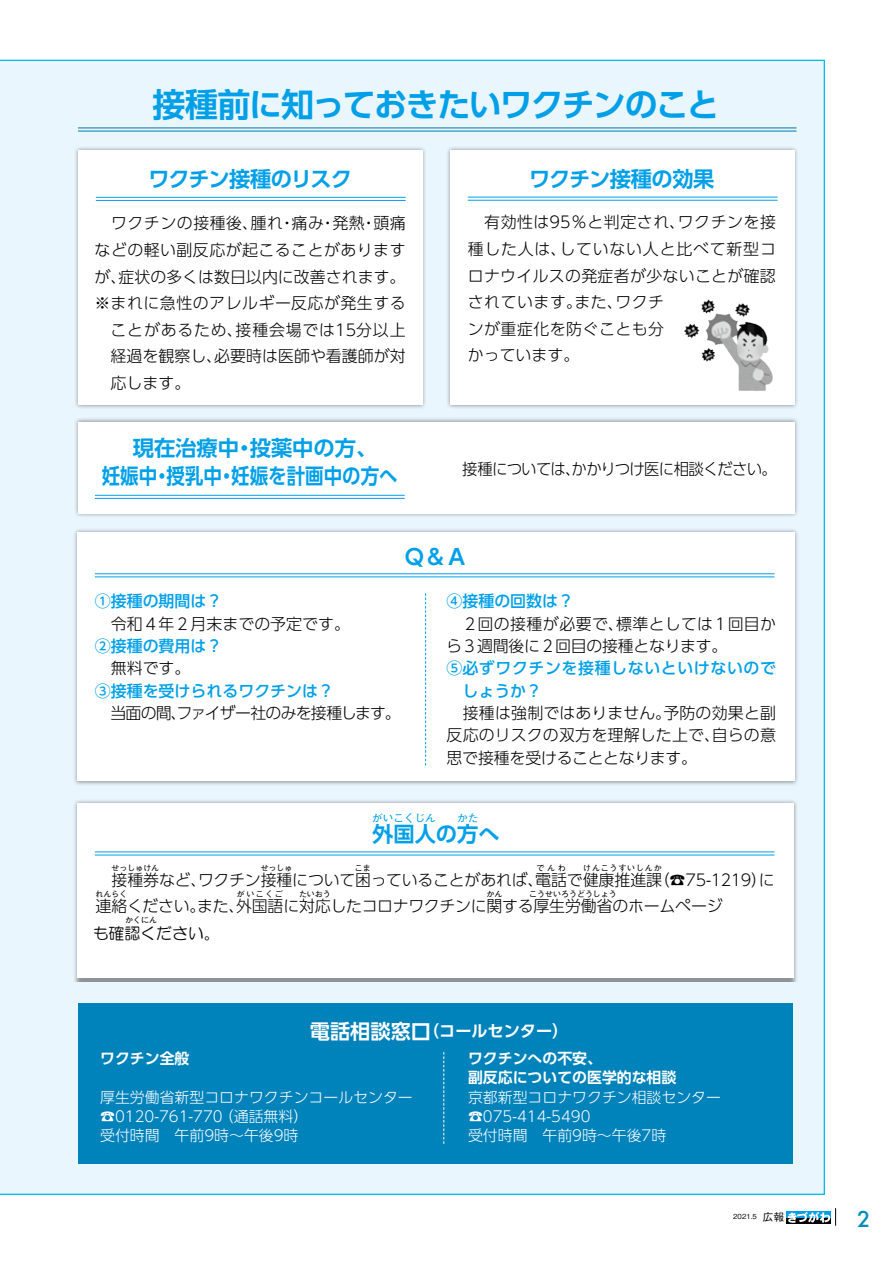
<style>
.page{position:relative;width:893px;height:1263px;background:#fff}
.page>*{position:absolute;margin:0;border:0;box-sizing:border-box;transform-origin:0 0}
.t1{font:700 33px "UD Shin Go Pr 6 N De";letter-spacing:-.05em;color:#00a0e9}
.t2{font:700 21.3px/27.6px "UD Shin Go Pr 6 N De";color:#00a0e9}
.t3{font:700 21.3px "UD Shin Go Pr 6 N De";letter-spacing:-.055em;color:#00a0e9}
.t4{font:700 21.3px "UD Shin Go Pr 6 N De";letter-spacing:-.025em;color:#00a0e9}
.t5{font:700 21.3px "UD Shin Go Pr 6 N De";color:#00a0e9;scale:.87 1}
.t6{font:500 21.3px "Futura";color:#008dbd}
.t7{font:700 20.25px "UD Shin Go Pr 6 N De";color:#fff}
.t8{font:700 16.2px "UD Shin Go Pr 6 N De";color:#fff}
.t9{font:300 15.9px/26.5px "UD Shin Go Pr 6 N";color:#000}
.t10{font:300 15.9px/26.5px "UD Shin Go Pr 6 N";letter-spacing:.03em;color:#000}
.t11{font:300 15.9px "UD Shin Go Pr 6 N";letter-spacing:-.055em;color:#000}
.t12{font:500 15.9px "UD Shin Go Pr 6 N";color:#00a0e9}
.t13{font:300 15.9px/26.5px "UD Shin Go Pr 6 N";letter-spacing:.05em;color:#000}
.t14{font:500 15.9px/22.4px "UD Shin Go Pr 6 N";letter-spacing:.035em;color:#00a0e9}
.t15{font:300 15.9px "UD Shin Go Pr 6 N";letter-spacing:.02em;color:#000}
.t16{font:15.9px "HG Maru Gothic MPRO";color:#000}
.t17{font:300 14.85px/19.2px "UD Shin Go Pr 6 N";color:#fff}
.t18{font:700 14.85px/19.2px "UD Shin Go Pr 6 N De";color:#fff}
.t19{font:700 10.65px "UD Shin Go Pr 6 N De";color:#00a0e9}
.t20{font:500 10.65px "Gothic BBB Pr 5";color:#000}
.t21{font:300 7.95px "UD Shin Go Pr 6 N";color:#000}
.t22{font:300 7.95px "UD Shin Go Pr 6 N";letter-spacing:.105em;color:#000}
.t23{font:500 6.9px "Gothic BBB Pr 5";color:#000}
</style>
<div class="page">
<div style="left:0;top:60px;width:825px;height:1135px;background:#eaf6fd"></div>
<svg style="left:788px;top:1208px;width:48px;height:18px"></svg>
<div style="left:78px;top:1003px;width:714px;height:161px;background:#0082ba"></div>
<svg style="left:443px;top:1052px;width:1px;height:92px"></svg>
<hr style="left:78px;top:127px;width:718px;height:1px;background:#0075a9">
<hr style="left:78px;top:131px;width:718px;height:1px;background:#0075a9">
<div style="left:73px;top:145px;width:354px;height:264px;background:#000;opacity:.4"></div>
<div style="left:78px;top:150px;width:344px;height:255px;background:#fff"></div>
<hr style="left:96px;top:197px;width:310px;height:1px;background:#00a0e9">
<hr style="left:96px;top:200px;width:310px;height:1px;background:#00a0e9">
<div style="left:445px;top:145px;width:354px;height:264px;background:#000;opacity:.4"></div>
<div style="left:450px;top:150px;width:344px;height:255px;background:#fff"></div>
<hr style="left:468px;top:197px;width:310px;height:1px;background:#00a0e9">
<hr style="left:468px;top:200px;width:310px;height:1px;background:#00a0e9">
<img style="left:684px;top:299px;width:89px;height:92px">
<div style="left:73px;top:417px;width:726px;height:101px;background:#000;opacity:.4"></div>
<div style="left:78px;top:422px;width:716px;height:92px;background:#fff"></div>
<hr style="left:95px;top:495px;width:310px;height:1px;background:#00a0e9">
<hr style="left:95px;top:498px;width:310px;height:1px;background:#00a0e9">
<div style="left:73px;top:799px;width:726px;height:182px;background:#000;opacity:.4"></div>
<div style="left:78px;top:804px;width:716px;height:174px;background:#fff"></div>
<hr style="left:95px;top:851px;width:679px;height:1px;background:#00a0e9">
<hr style="left:95px;top:855px;width:679px;height:1px;background:#00a0e9">
<div style="left:72px;top:528px;width:727px;height:258px;background:#000;opacity:.4"></div>
<div style="left:77px;top:532px;width:717px;height:249px;background:#fff"></div>
<hr style="left:95px;top:573px;width:679px;height:1px;background:#00a0e9">
<hr style="left:95px;top:576px;width:679px;height:1px;background:#00a0e9">
<svg style="left:425px;top:593px;width:1px;height:172px"></svg>
<h1 class="t1" style="left:153px;top:77px;width:568px">接種前に知っておきたいワクチンのこと</h1>
<h2 class="t3" style="left:148px;top:162px;width:205px">ワクチン接種のリスク</h2>
<p class="t10" style="left:111px;top:210px;width:149px">ワクチンの接種後、</p>
<p class="t10" style="left:95px;top:236px;width:312px">などの軽い副反応が起こることがあります</p>
<p class="t9" style="left:119px;top:263px;width:289px">症状の多くは数日以内に改善されます。</p>
<p class="t9" style="left:332px;top:210px;width:34px">発熱</p>
<p class="t9" style="left:292px;top:210px;width:34px">痛み</p>
<p class="t9" style="left:373px;top:210px;width:34px">頭痛</p>
<p class="t9" style="left:251px;top:210px;width:34px">腫れ</p>
<p class="t9" style="left:279px;top:210px;width:17px">・</p>
<p class="t9" style="left:320px;top:210px;width:17px">・</p>
<p class="t9" style="left:361px;top:210px;width:17px">・</p>
<p class="t9" style="left:95px;top:263px;width:33px">が、</p>
<p class="t10" style="left:95px;top:289px;width:313px">※まれに急性のアレルギー反応が発生する</p>
<p class="t13" style="left:236px;top:316px;width:172px">接種会場では15分以上</p>
<p class="t9" style="left:214px;top:316px;width:193px;text-indent:-104px">ことがあるため、<br>必要時は医師や看護師が対</p>
<p class="t9" style="left:111px;top:342px;width:113px">経過を観察し、応します。</p>
<h2 class="t2" style="left:102px;top:434px;width:297px;text-indent:31px">現在治療中<br>妊娠中授乳中妊娠を計画中の方へ</h2>
<h2 class="t2" style="left:250px;top:434px;width:129px">投薬中の方、</h2>
<h2 class="t2" style="left:234px;top:434px;width:23px">・</h2>
<h2 class="t5" style="left:153px;top:458px;width:23px">・</h2>
<h2 class="t5" style="left:217px;top:458px;width:23px">・</h2>
<h2 class="t4" style="left:529px;top:161px;width:187px">ワクチン接種の効果</h2>
<p class="t9" style="left:678px;top:208px;width:100px">ワクチンを接</p>
<p class="t13" style="left:559px;top:208px;width:218px;text-indent:-92px">　有効性は95％と判定され、<br>していない人と比べて新型コ</p>
<p class="t9" style="left:468px;top:235px;width:100px">種した人は、</p>
<p class="t15" style="left:468px;top:263px;width:310px">ロナウイルスの発症者が少ないことが確認</p>
<p class="t9" style="left:615px;top:288px;width:50px">ワクチ</p>
<p class="t10" style="left:468px;top:288px;width:198px">されています。<br>ンが重症化を防ぐことも分かっています。</p>
<p class="t9" style="left:574px;top:288px;width:50px">また、</p>
<p class="t11" style="left:462px;top:456px;width:316px">接種についてはかかりつけ医に相談ください。</p>
<p class="t9" style="left:565px;top:455px;width:17px">、</p>
<p class="t12" style="left:95px;top:588px;width:129px">①接種の期間は?</p>
<p class="t9" style="left:111px;top:610px;width:241px">令和４年２月末までの予定です。</p>
<p class="t12" style="left:95px;top:633px;width:129px">②接種の費用は?</p>
<p class="t9" style="left:111px;top:654px;width:81px">無料です。</p>
<p class="t12" style="left:95px;top:678px;width:241px">③接種を受けられるワクチンは?</p>
<p class="t11" style="left:110px;top:700px;width:292px">当面の間ファイザー社のみを接種します。</p>
<p class="t9" style="left:171px;top:699px;width:17px">、</p>
<h2 class="t2" style="left:404px;top:542px;width:65px">Ｑ＆Ａ</h2>
<p class="t12" style="left:446px;top:588px;width:129px">④接種の回数は?</p>
<p class="t9" style="left:446px;top:612px;width:283px;line-height:22.4px;text-indent:16px">２回の接種が必要で、<br>ら３週間後に２回目の接種となります。</p>
<p class="t14" style="left:462px;top:657px;width:315px;text-indent:-16px">⑤必ずワクチンを接種しないといけないのでしょうか?</p>
<p class="t9" style="left:663px;top:699px;width:114px">予防の効果と副</p>
<p class="t9" style="left:616px;top:610px;width:161px">標準としては１回目か</p>
<p class="t9" style="left:463px;top:699px;width:210px">接種は強制ではありません。</p>
<p class="t9" style="left:712px;top:721px;width:66px">自らの意</p>
<p class="t9" style="left:446px;top:723px;width:275px;line-height:22.4px">反応のリスクの双方を理解した上で、思で接種を受けることとなります。</p>
<p class="t19" style="left:372px;top:809px;width:65px">がいこくじん</p>
<p class="t19" style="left:457px;top:809px;width:23px">かた</p>
<h2 class="t2" style="left:372px;top:819px;width:129px">外国人の方へ</h2>
<p class="t21" style="left:261px;top:861px;width:33px">せっしゅ</p>
<p class="t21" style="left:355px;top:861px;width:17px">こま</p>
<p class="t21" style="left:537px;top:861px;width:31px">でんわ</p>
<p class="t22" style="left:583px;top:861px;width:80px">けんこうすいしんか</p>
<p class="t21" style="left:111px;top:861px;width:49px">せっしゅけん</p>
<p class="t9" style="left:198px;top:866px;width:466px">ワクチン接種について困っていることがあれば電、話で健康推進課</p>
<p class="t9" style="left:96px;top:866px;width:112px">　接種券など、</p>
<p class="t9" style="left:654px;top:866px;width:122px">（☎75-1219 に）</p>
<p class="t21" style="left:237px;top:888px;width:47px">がいこくご</p>
<p class="t21" style="left:299px;top:888px;width:33px">たいおう</p>
<p class="t21" style="left:486px;top:888px;width:17px">かん</p>
<p class="t21" style="left:529px;top:888px;width:89px">こうせいろうどうしょう</p>
<p class="t21" style="left:96px;top:888px;width:33px">れんらく</p>
<p class="t9" style="left:96px;top:892px;width:112px">連絡ください。</p>
<p class="t9" style="left:197px;top:892px;width:527px">また外、国語に対応したコロナワクチンに関する厚生労働省のホームページ</p>
<p class="t21" style="left:125px;top:913px;width:33px">かくにん</p>
<p class="t16" style="left:93px;top:925px;width:129px">も確認ください。</p>
<p class="t7" style="left:310px;top:1015px;width:123px">電話相談窓口</p>
<p class="t8" style="left:423px;top:1018px;width:147px">（コールセンター(</p>
<p class="t18" style="left:100px;top:1049px;width:91px">ワクチン全般</p>
<p class="t17" style="left:219px;top:1087px;width:195px;text-indent:-119px">厚生労働省新型コロナワクチンコールセンター（通話無料(</p>
<p class="t17" style="left:100px;top:1106px;width:200px">☎0120-761-770<br>受付時間　午前9時～午後9時</p>
<p class="t18" style="left:468px;top:1049px;width:210px">ワクチンへの不安、<br>副反応についての医学的な相談</p>
<p class="t17" style="left:468px;top:1087px;width:254px">京都新型コロナワクチン相談センター☎075-414-5490<br>受付時間　午前9時～午後7時</p>
<p class="t23" style="left:733px;top:1211px;width:25px">2021.5</p>
<h2 class="t6" style="left:857px;top:1204px;width:15px">2</h2>
<p class="t20" style="left:763px;top:1208px;width:23px">広報</p>
</div>
